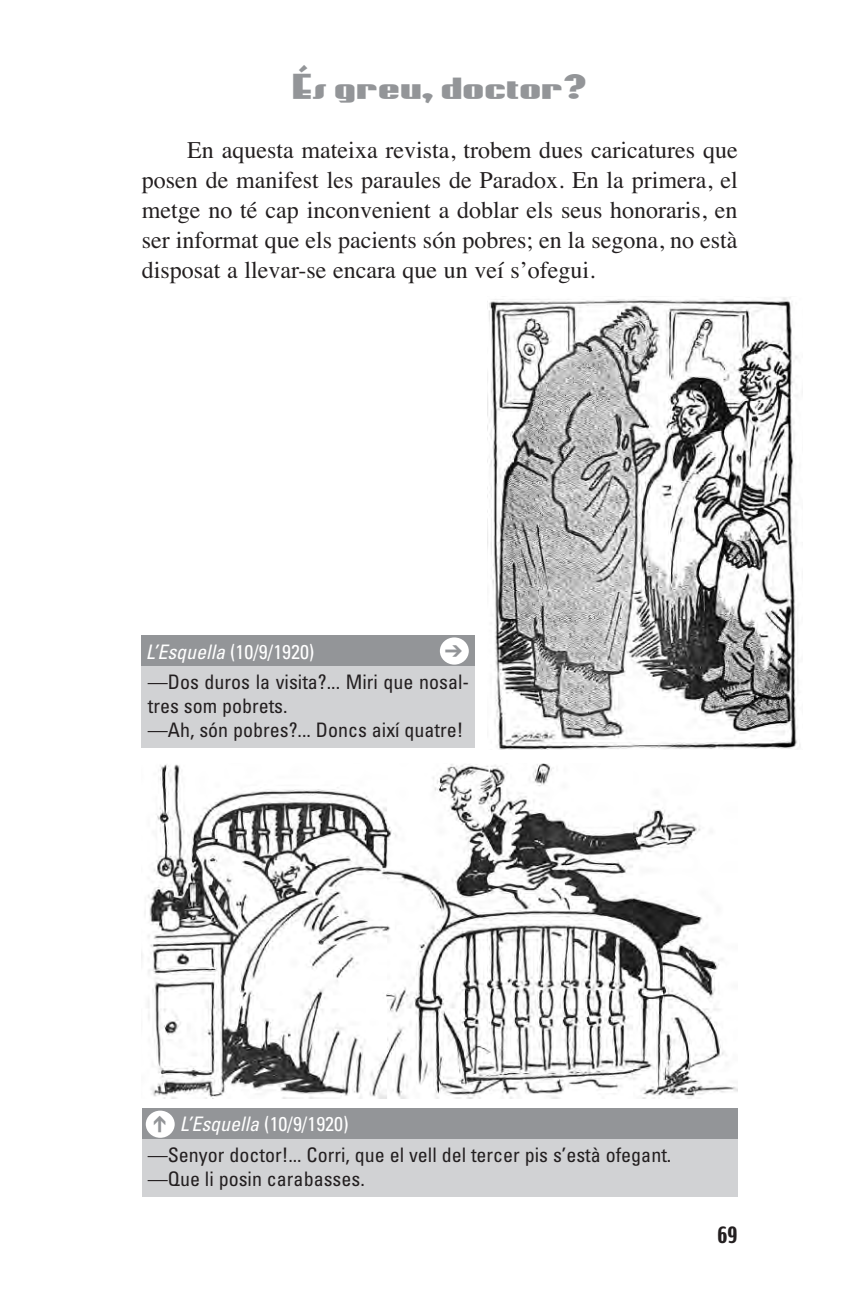
<style>
.page{position:relative;width:851px;height:1304px;background:#fff}
.page>*{position:absolute;margin:0;border:0;box-sizing:border-box;transform-origin:0 0}
.t1{font:36px "Coaster Poster";letter-spacing:.025em;color:#939598}
.t2{font:24px/30px "Times";color:#231f20;text-align:justify}
.t3{font:condensed 20px/24px "Univers";color:#231f20}
.t4{font:condensed 20px "Univers";color:#fff}
.t5{font:20px "Techno";color:#231f20}
.t6{font:20px "Carta";color:#939598}
.s1{font-style:italic}
</style>
<div class="page">
<img style="left:142px;top:763px;width:595px;height:335px">
<div style="left:142px;top:1108px;width:595px;height:88px;background:#d1d2d4"></div>
<img style="left:489px;top:297px;width:311px;height:453px">
<div style="left:142px;top:635px;width:333px;height:113px;background:#d1d2d4"></div>
<div style="left:142px;top:1108px;width:595px;height:31px;background:#939598"></div>
<div style="left:146px;top:1111px;width:29px;height:27px;background:#fff;border-radius:50%"></div>
<div style="left:142px;top:635px;width:333px;height:31px;background:#939598"></div>
<div style="left:440px;top:637px;width:28px;height:28px;background:#fff;border-radius:50%"></div>
<h1 class="t1" style="left:292px;top:64px;width:295px">És greu, doctor?</h1>
<p class="t2" style="left:142px;top:135px;width:597px;text-indent:45px">En aquesta mateixa revista, trobem dues caricatures que posen de manifest les paraules de Paradox. En la primera, el metge no té cap inconvenient a doblar els seus honoraris, en ser informat que els pacients són pobres; en la segona, no està disposat a llevar-se encara que un veí s’ofegui.</p>
<p class="t4" style="left:146px;top:645px;width:170px"><span class="s1">L’Esquella</span> (10/9/1920)</p>
<p class="t3" style="left:148px;top:671px;width:323px">—Dos duros la visita?... Miri que nosal&shy;tres som pobrets.<br>—Ah, són pobres?... Doncs així quatre!</p>
<p class="t6" style="left:151px;top:1114px;width:19px">-</p>
<p class="t4" style="left:180px;top:1116px;width:170px"><span class="s1">L’Esquella</span> (10/9/1920)</p>
<p class="t3" style="left:148px;top:1144px;width:525px">—Senyor doctor!... Corri, que el vell del tercer pis s’està ofegant. —Que li posin carabasses.</p>
<p class="t5" style="left:717px;top:1225px;width:21px">69</p>
</div>
